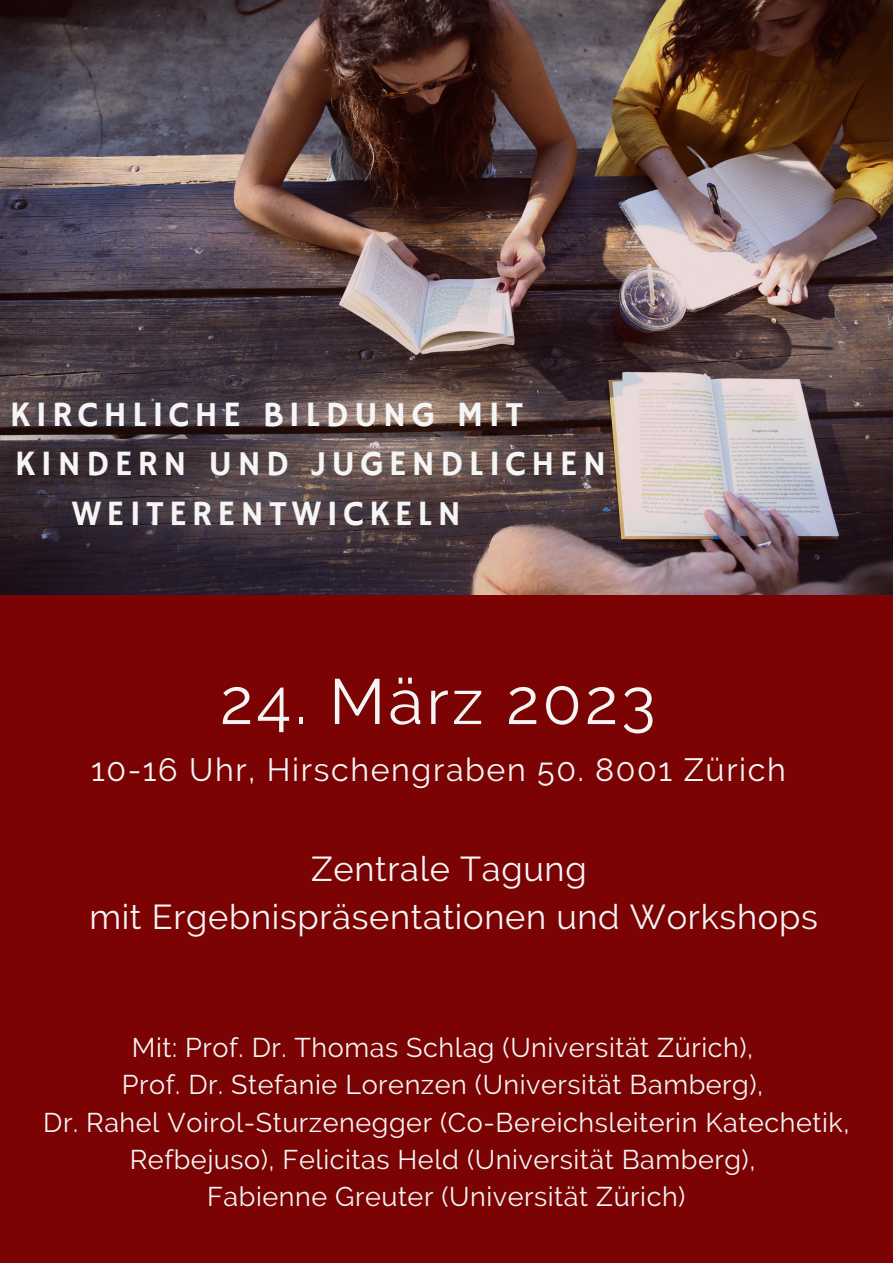
<style>
.page{position:relative;width:893px;height:1264px;background:#fff}
.page>*{position:absolute;margin:0;border:0;box-sizing:border-box;transform-origin:0 0}
.t1{font:63.9px "Raleway";letter-spacing:.05em;color:#f5f5f5}
.t2{font:35.55px "Hammersmith One";letter-spacing:.14em;color:#f5f5f5}
.t3{font:34.5px/47.2px "Raleway";letter-spacing:.02em;color:#f5f5f5;text-align:center}
.t4{font:32.1px "Raleway";letter-spacing:.05em;color:#f5f5f5}
.t5{font:27px/37px "Raleway";letter-spacing:.02em;color:#f5f5f5;text-align:center}
</style>
<div class="page">
<div style="left:0;top:0;width:892px;height:1262px;background:#7b0303"></div>
<img style="left:0;top:0;width:892px;height:595px">
<h2 class="t2" style="left:10px;top:393px;width:515px">KIRCHLICHE BILDUNG MIT</h2>
<h2 class="t2" style="left:15px;top:443px;width:593px">KINDERN UND JUGENDLICHEN</h2>
<h2 class="t2" style="left:72px;top:493px;width:390px">WEITERENTWICKELN</h2>
<h1 class="t1" style="left:220px;top:664px;width:437px">24. März 2023</h1>
<p class="t4" style="left:91px;top:751px;width:696px">10-16 Uhr, Hirschengraben 50. 8001 Zürich</p>
<p class="t3" style="left:89px;top:845px;width:730px">Zentrale Tagung<br>mit Ergebnispräsentationen und Workshops</p>
<p class="t5" style="left:43px;top:1029px;width:807px">Mit: Prof. Dr. Thomas Schlag (Universität Zürich),<br>Prof. Dr. Stefanie Lorenzen (Universität Bamberg),<br>Dr. Rahel Voirol-Sturzenegger (Co-Bereichsleiterin Katechetik, Refbejuso), Felicitas Held (Universität Bamberg),<br>Fabienne Greuter (Universität Zürich)</p>
</div>
